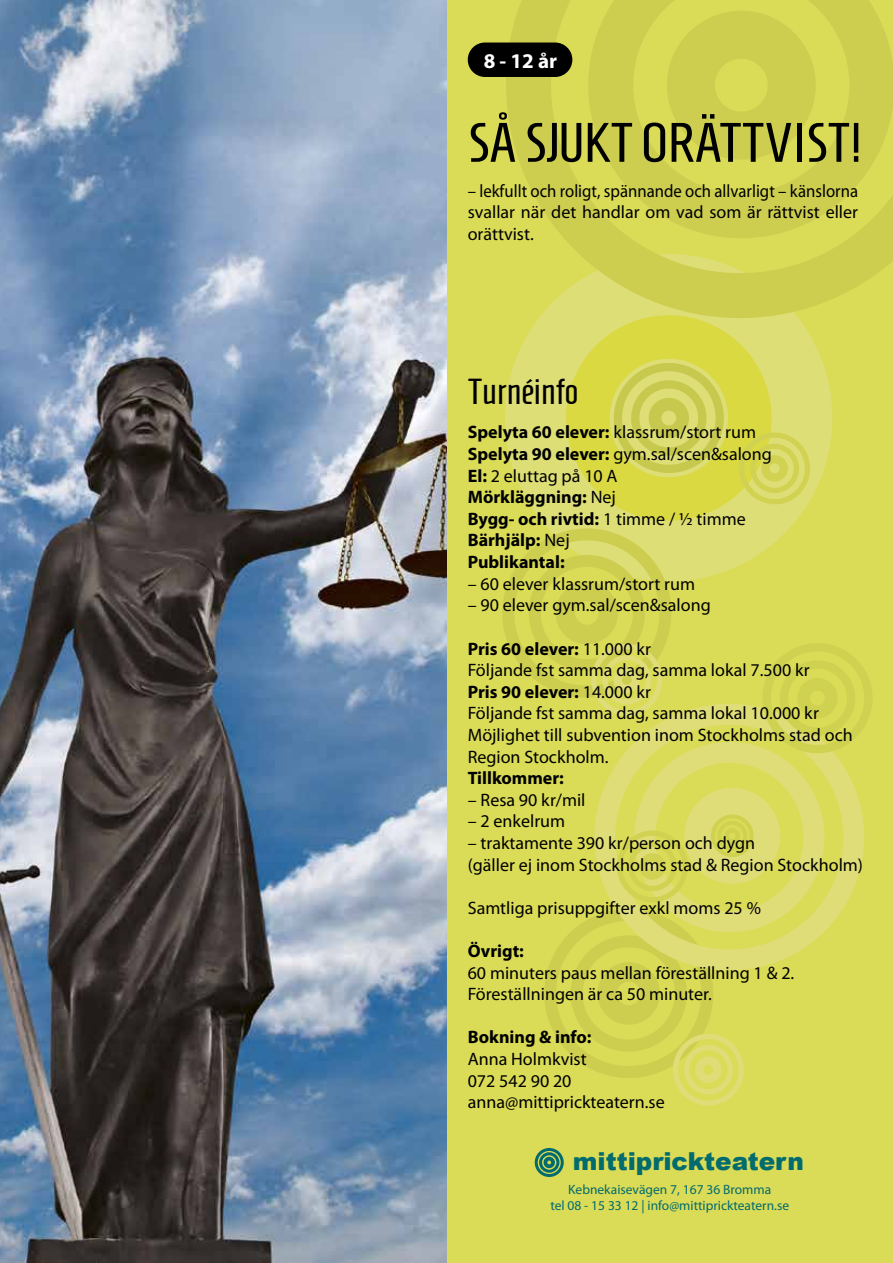
<style>
.page{position:relative;width:893px;height:1263px;background:#fff}
.page>*{position:absolute;margin:0;border:0;box-sizing:border-box;transform-origin:0 0}
.t1{font:55.5px "Homenaje";color:#000}
.t2{font:36px "Homenaje";color:#000}
.t3{font:900 24.75px "Arial";color:#026b6e}
.t4{font:700 21px "Myriad Pro";color:#fff}
.t5{font:18px/21.6px "Myriad Pro";color:#000}
.t6{font:700 18px/21.6px "Myriad Pro";color:#000}
.t7{font:18px/21.6px "Myriad Pro";color:#000;text-align:justify;scale:.93 1}
.t8{font:13.5px/16.2px "Myriad Pro";color:#026b6e;text-align:center}
.s1{font-weight:400}
.s2{font-weight:700}
</style>
<div class="page">
<div style="left:446px;top:0;width:447px;height:1263px;background:#dadb56"></div>
<svg style="left:505px;top:318px;width:328px;height:264px"></svg>
<svg style="left:560px;top:318px;width:217px;height:208px;background:#d8d856"></svg>
<svg style="left:739px;top:429px;width:71px;height:75px"></svg>
<svg style="left:506px;top:0;width:387px;height:318px"></svg>
<svg style="left:503px;top:522px;width:168px;height:194px"></svg>
<div style="left:684px;top:788px;width:96px;height:96px;border:27px solid #dfdd77;border-radius:50%"></div>
<div style="left:634px;top:742px;width:190px;height:190px;border:21px solid #dfdd77;border-radius:50%"></div>
<div style="left:594px;top:704px;width:270px;height:266px;border:21px solid #dfdd77;border-radius:50%"></div>
<svg style="left:763px;top:644px;width:109px;height:109px"></svg>
<svg style="left:544px;top:827px;width:200px;height:278px"></svg>
<div style="left:711px;top:814px;width:42px;height:43px;border:4px solid #cfd150;border-radius:50%"></div>
<div style="left:717px;top:821px;width:30px;height:30px;border:4px solid #cfd150;border-radius:50%"></div>
<div style="left:724px;top:828px;width:16px;height:16px;border:4px solid #cfd150;border-radius:50%"></div>
<div style="left:535px;top:1148px;width:29px;height:29px;border:3px solid #026b6e;border-radius:50%"></div>
<div style="left:539px;top:1152px;width:20px;height:21px;border:3px solid #026b6e;border-radius:50%"></div>
<div style="left:544px;top:1157px;width:11px;height:11px;border:4px solid #026b6e;border-radius:50%"></div>
<div style="left:468px;top:43px;width:104px;height:33px;background:#000;border-radius:16px"></div>
<div style="left:468px;top:43px;width:104px;height:34px;border:2px solid #000;border-radius:16px"></div>
<img style="left:0;top:0;width:446px;height:1263px">
<p class="t4" style="left:484px;top:47px;width:75px">8 - 12 år</p>
<h1 class="t1" style="left:468px;top:112px;width:396px">SÅ SJUKT ORÄTTVIST!</h1>
<p class="t7" style="left:468px;top:179px;width:421px">– lekfullt och roligt, spännande och allvarligt – känslorna svallar när det handlar om vad som är rättvist eller orättvist.</p>
<h2 class="t2" style="left:468px;top:372px;width:112px">Turnéinfo</h2>
<p class="t6" style="left:468px;top:421px;width:306px">Spelyta 60 elever: <span class="s1">klassrum/stort rum<br></span>Spelyta 90 elever: <span class="s1">gym.sal/scen&amp;salong<br></span>El: <span class="s1">2 eluttag på 10 A<br></span>Mörkläggning: <span class="s1">Nej<br></span>Bygg- och rivtid: <span class="s1">1 timme / ½ timme<br></span>Bärhjälp: <span class="s1">Nej<br></span>Publikantal:</p>
<p class="t5" style="left:468px;top:572px;width:229px">– 60 elever klassrum/stort rum</p>
<p class="t5" style="left:468px;top:594px;width:245px">– 90 elever gym.sal/scen&amp;salong</p>
<p class="t5" style="left:468px;top:637px;width:387px"><span class="s2">Pris 60 elever:</span> 11.000 kr<br>Följande fst samma dag, samma lokal 7.500 kr<br><span class="s2">Pris 90 elever:</span> 14.000 kr<br>Följande fst samma dag, samma lokal 10.000 kr Möjlighet till subvention inom Stockholms stad och Region Stockholm.</p>
<p class="t6" style="left:468px;top:767px;width:98px">Tillkommer:</p>
<p class="t5" style="left:468px;top:788px;width:119px">– Resa 90 kr/mil</p>
<p class="t5" style="left:468px;top:810px;width:99px">– 2 enkelrum</p>
<p class="t5" style="left:468px;top:832px;width:397px">– traktamente 390 kr/person och dygn<br>(gäller ej inom Stockholms stad &amp; Region Stockholm)</p>
<p class="t5" style="left:468px;top:896px;width:295px">Samtliga prisuppgifter exkl moms 25 %</p>
<p class="t6" style="left:468px;top:939px;width:58px">Övrigt:</p>
<p class="t5" style="left:468px;top:961px;width:328px">60 minuters paus mellan föreställning 1 &amp; 2.<br>Föreställningen är ca 50 minuter.</p>
<p class="t6" style="left:468px;top:1026px;width:125px">Bokning &amp; info:</p>
<p class="t5" style="left:468px;top:1048px;width:199px">Anna Holmkvist<br>072 542 90 20 anna@mittiprickteatern.se</p>
<h3 class="t3" style="left:573px;top:1143px;width:233px">mittiprickteatern</h3>
<p class="t8" style="left:550px;top:1181px;width:240px">Kebnekaisevägen 7, 167 36 Bromma<br>tel 08 - 15 33 12 | info@mittiprickteatern.se</p>
</div>
